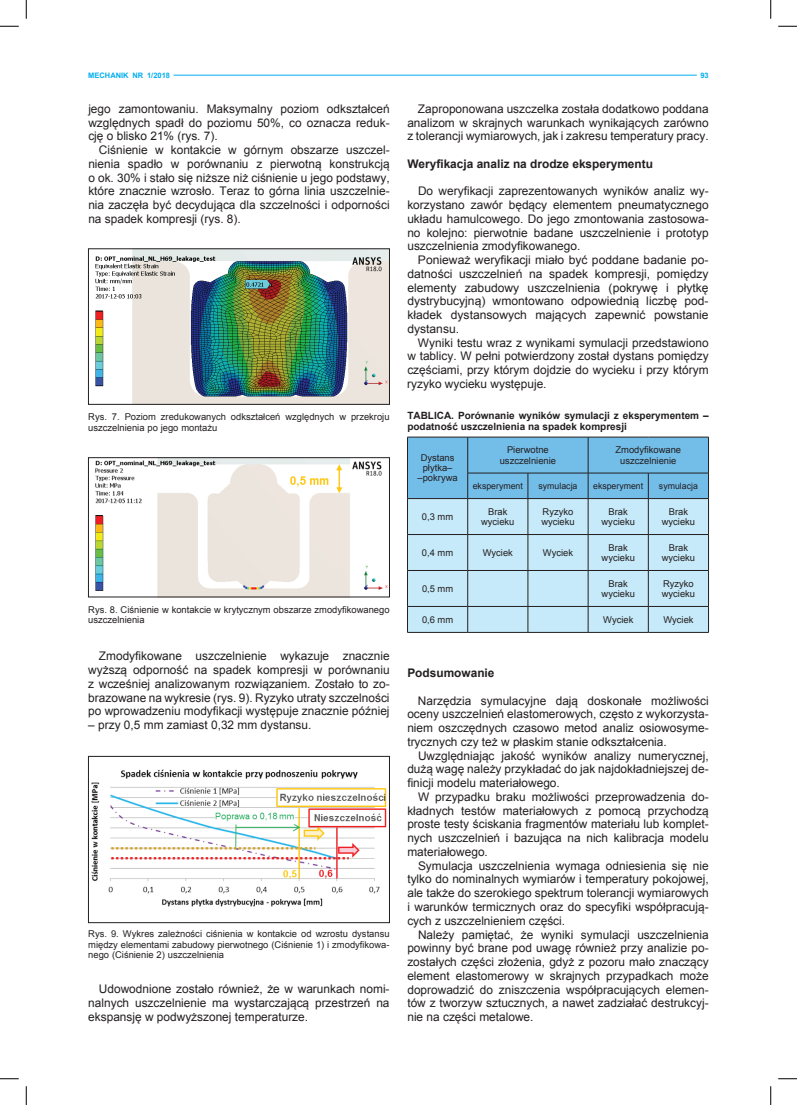
<style>
.page{position:relative;width:797px;height:1105px;background:#fff}
.page>*{position:absolute;margin:0;border:0;box-sizing:border-box;transform-origin:0 0}
.t1{font:11.88px/13.8px "Arial";color:#231f20;text-align:justify}
.t2{font:700 11.88px "Arial";color:#231f20}
.t3{font:700 10px/11.2px "Arial";color:#231f20}
.t4{font:9.38px/10px "Arial";color:#231f20;text-align:center}
.t5{font:8.75px "Arial";color:#231f20}
.t6{font:700 7.5px "Arial";color:#00aeef}
</style>
<div class="page">
<img style="left:95px;top:251px;width:292px;height:151px">
<img style="left:95px;top:459px;width:292px;height:136px">
<div style="left:88px;top:457px;width:301px;height:140px;border:1px solid #231f20"></div>
<img style="left:91px;top:769px;width:296px;height:138px">
<div style="left:88px;top:756px;width:301px;height:167px;border:1px solid #231f20"></div>
<div style="left:408px;top:499px;width:300px;height:133px;background:#c6eafa"></div>
<div style="left:407px;top:437px;width:302px;height:62px;background:#73bde9"></div>
<hr style="left:407px;top:498px;width:60px;height:1px;background:#231f20">
<hr style="left:407px;top:499px;width:1px;height:35px;background:#231f20">
<hr style="left:467px;top:498px;width:61px;height:1px;background:#231f20">
<hr style="left:467px;top:499px;width:1px;height:35px;background:#231f20">
<hr style="left:528px;top:498px;width:60px;height:1px;background:#231f20">
<hr style="left:527px;top:499px;width:1px;height:35px;background:#231f20">
<hr style="left:588px;top:498px;width:60px;height:1px;background:#231f20">
<hr style="left:588px;top:499px;width:1px;height:35px;background:#231f20">
<hr style="left:648px;top:498px;width:60px;height:1px;background:#231f20">
<hr style="left:648px;top:499px;width:1px;height:35px;background:#231f20">
<hr style="left:708px;top:499px;width:1px;height:35px;background:#231f20">
<hr style="left:407px;top:534px;width:60px;height:1px;background:#231f20">
<hr style="left:407px;top:535px;width:1px;height:35px;background:#231f20">
<hr style="left:467px;top:534px;width:61px;height:1px;background:#231f20">
<hr style="left:467px;top:535px;width:1px;height:35px;background:#231f20">
<hr style="left:528px;top:534px;width:60px;height:1px;background:#231f20">
<hr style="left:527px;top:535px;width:1px;height:35px;background:#231f20">
<hr style="left:588px;top:534px;width:60px;height:1px;background:#231f20">
<hr style="left:588px;top:535px;width:1px;height:35px;background:#231f20">
<hr style="left:648px;top:534px;width:60px;height:1px;background:#231f20">
<hr style="left:648px;top:535px;width:1px;height:35px;background:#231f20">
<hr style="left:708px;top:535px;width:1px;height:35px;background:#231f20">
<hr style="left:407px;top:570px;width:60px;height:1px;background:#231f20">
<hr style="left:407px;top:571px;width:1px;height:35px;background:#231f20">
<hr style="left:467px;top:570px;width:61px;height:1px;background:#231f20">
<hr style="left:467px;top:571px;width:1px;height:35px;background:#231f20">
<hr style="left:528px;top:570px;width:60px;height:1px;background:#231f20">
<hr style="left:527px;top:571px;width:1px;height:35px;background:#231f20">
<hr style="left:588px;top:570px;width:60px;height:1px;background:#231f20">
<hr style="left:588px;top:571px;width:1px;height:35px;background:#231f20">
<hr style="left:648px;top:570px;width:60px;height:1px;background:#231f20">
<hr style="left:648px;top:571px;width:1px;height:35px;background:#231f20">
<hr style="left:708px;top:571px;width:1px;height:35px;background:#231f20">
<hr style="left:407px;top:606px;width:60px;height:1px;background:#231f20">
<svg style="left:407px;top:607px;width:1px;height:25px"></svg>
<hr style="left:467px;top:606px;width:61px;height:1px;background:#231f20">
<svg style="left:467px;top:607px;width:1px;height:25px"></svg>
<hr style="left:528px;top:606px;width:60px;height:1px;background:#231f20">
<svg style="left:527px;top:607px;width:1px;height:25px"></svg>
<hr style="left:588px;top:606px;width:60px;height:1px;background:#231f20">
<svg style="left:588px;top:607px;width:1px;height:25px"></svg>
<hr style="left:648px;top:606px;width:60px;height:1px;background:#231f20">
<svg style="left:648px;top:607px;width:1px;height:25px"></svg>
<svg style="left:708px;top:607px;width:1px;height:25px"></svg>
<hr style="left:407px;top:632px;width:60px;height:1px;background:#231f20">
<hr style="left:467px;top:632px;width:61px;height:1px;background:#231f20">
<hr style="left:528px;top:632px;width:60px;height:1px;background:#231f20">
<hr style="left:588px;top:632px;width:60px;height:1px;background:#231f20">
<hr style="left:648px;top:632px;width:60px;height:1px;background:#231f20">
<hr style="left:173px;top:75px;width:523px;height:1px;background:#00aeef">
<svg style="left:0;top:25px;width:19px;height:2px"></svg>
<svg style="left:778px;top:25px;width:19px;height:2px"></svg>
<svg style="left:0;top:1078px;width:19px;height:1px"></svg>
<svg style="left:778px;top:1078px;width:19px;height:1px"></svg>
<svg style="left:25px;top:0;width:2px;height:19px"></svg>
<svg style="left:25px;top:1086px;width:2px;height:19px"></svg>
<svg style="left:770px;top:0;width:1px;height:19px"></svg>
<svg style="left:770px;top:1086px;width:1px;height:19px"></svg>
<p class="t6" style="left:88px;top:70px;width:83px">MECHANIK NR 1/2018</p>
<p class="t6" style="left:700px;top:70px;width:10px">93</p>
<p class="t1" style="left:88px;top:102px;width:303px">jego zamontowaniu. Maksymalny poziom odkształceń względnych spadł do poziomu 50%, co oznacza reduk&shy;cję o blisko 21% (rys. 7).</p>
<p class="t1" style="left:88px;top:143px;width:303px;text-indent:11px">Ciśnienie w kontakcie w górnym obszarze uszczel&shy;nienia spadło w porównaniu z pierwotną konstrukcją o ok. 30% i stało się niższe niż ciśnienie u jego podstawy, które znacznie wzrosło. Teraz to górna linia uszczelnie&shy;nia zaczęła być decydująca dla szczelności i odporności na spadek kompresji (rys. 8).</p>
<p class="t4" style="left:88px;top:412px;width:303px;line-height:10.6px;text-align:left">Rys. 7. Poziom zredukowanych odkształceń względnych w przekroju uszczelnienia po jego montażu</p>
<p class="t4" style="left:88px;top:604px;width:303px;line-height:10.6px;text-align:left">Rys. 8. Ciśnienie w kontakcie w krytycznym obszarze zmodyfikowanego uszczelnienia</p>
<p class="t1" style="left:88px;top:649px;width:303px;text-indent:11px">Zmodyfikowane uszczelnienie wykazuje znacznie wyższą odporność na spadek kompresji w porównaniu z wcześniej analizowanym rozwiązaniem. Zostało to zo&shy;brazowane na wykresie (rys. 9). Ryzyko utraty szczelności po wprowadzeniu modyfikacji występuje znacznie później</p>
<p class="t1" style="left:88px;top:718px;width:225px">– przy 0,5 mm zamiast 0,32 mm dystansu.</p>
<p class="t4" style="left:88px;top:929px;width:303px;line-height:10.6px;text-align:justify">Rys. 9. Wykres zależności ciśnienia w kontakcie od wzrostu dystansu między elementami zabudowy pierwotnego (Ciśnienie 1) i zmodyfikowa&shy;nego (Ciśnienie 2) uszczelnienia</p>
<p class="t1" style="left:88px;top:982px;width:303px;text-indent:11px">Udowodnione zostało również, że w warunkach nomi&shy;nalnych uszczelnienie ma wystarczającą przestrzeń na ekspansję w podwyższonej temperaturze.</p>
<p class="t1" style="left:407px;top:102px;width:303px;text-indent:11px">Zaproponowana uszczelka została dodatkowo poddana analizom w skrajnych warunkach wynikających zarówno z tolerancji wymiarowych, jak i zakresu temperatury pracy.</p>
<p class="t2" style="left:407px;top:156px;width:247px">Weryfikacja analiz na drodze eksperymentu</p>
<p class="t1" style="left:407px;top:184px;width:303px;text-indent:11px">Do weryfikacji zaprezentowanych wyników analiz wy&shy;korzystano zawór będący elementem pneumatycznego układu hamulcowego. Do jego zmontowania zastosowa&shy;no kolejno: pierwotnie badane uszczelnienie i prototyp uszczelnienia zmodyfikowanego.</p>
<p class="t1" style="left:407px;top:253px;width:303px;text-indent:11px">Ponieważ weryfikacji miało być poddane badanie po&shy;datności uszczelnień na spadek kompresji, pomiędzy elementy zabudowy uszczelnienia (pokrywę i płytkę dystrybucyjną) wmontowano odpowiednią liczbę pod&shy;kładek dystansowych mających zapewnić powstanie dystansu.</p>
<p class="t1" style="left:407px;top:336px;width:303px;text-indent:11px">Wyniki testu wraz z wynikami symulacji przedstawiono w tablicy. W pełni potwierdzony został dystans pomiędzy częściami, przy którym dojdzie do wycieku i przy którym ryzyko wycieku występuje.</p>
<p class="t3" style="left:407px;top:410px;width:303px">TABLICA. Porównanie wyników symulacji z eksperymentem – podatność uszczelnienia na spadek kompresji</p>
<p class="t4" style="left:417px;top:453px;width:42px">Dystans płytka– –pokrywa</p>
<p class="t4" style="left:500px;top:445px;width:58px">Pierwotne uszczelnienie</p>
<p class="t4" style="left:615px;top:445px;width:67px">Zmodyfikowane uszczelnienie</p>
<p class="t5" style="left:473px;top:480px;width:52px">eksperyment</p>
<p class="t5" style="left:538px;top:480px;width:40px">symulacja</p>
<p class="t5" style="left:593px;top:480px;width:52px">eksperyment</p>
<p class="t5" style="left:659px;top:480px;width:40px">symulacja</p>
<p class="t4" style="left:422px;top:512px;width:33px">0,3 mm</p>
<p class="t4" style="left:481px;top:507px;width:35px">Brak wycieku</p>
<p class="t4" style="left:541px;top:507px;width:35px;text-align:left">Ryzyko wycieku</p>
<p class="t4" style="left:601px;top:507px;width:35px">Brak wycieku</p>
<p class="t4" style="left:661px;top:507px;width:35px">Brak wycieku</p>
<p class="t4" style="left:422px;top:548px;width:33px">0,4 mm</p>
<p class="t4" style="left:482px;top:548px;width:32px">Wyciek</p>
<p class="t4" style="left:543px;top:548px;width:32px">Wyciek</p>
<p class="t4" style="left:601px;top:543px;width:35px">Brak wycieku</p>
<p class="t4" style="left:661px;top:543px;width:35px">Brak wycieku</p>
<p class="t4" style="left:422px;top:584px;width:33px">0,5 mm</p>
<p class="t4" style="left:601px;top:579px;width:35px">Brak wycieku</p>
<p class="t4" style="left:661px;top:579px;width:35px;text-align:left">Ryzyko wycieku</p>
<p class="t4" style="left:422px;top:615px;width:33px">0,6 mm</p>
<p class="t4" style="left:603px;top:615px;width:32px">Wyciek</p>
<p class="t4" style="left:663px;top:615px;width:32px">Wyciek</p>
<p class="t2" style="left:407px;top:665px;width:89px">Podsumowanie</p>
<p class="t1" style="left:407px;top:694px;width:303px;text-indent:11px">Narzędzia symulacyjne dają doskonałe możliwości oceny uszczelnień elastomerowych, często z wykorzysta&shy;niem oszczędnych czasowo metod analiz osiowosyme&shy;trycznych czy też w płaskim stanie odkształcenia.</p>
<p class="t1" style="left:407px;top:749px;width:303px;text-indent:11px">Uwzględniając jakość wyników analizy numerycznej, dużą wagę należy przykładać do jak najdokładniejszej de&shy;finicji modelu materiałowego.</p>
<p class="t1" style="left:407px;top:790px;width:303px;text-indent:11px">W przypadku braku możliwości przeprowadzenia do&shy;kładnych testów materiałowych z pomocą przychodzą proste testy ściskania fragmentów materiału lub komplet&shy;nych uszczelnień i bazująca na nich kalibracja modelu materiałowego.</p>
<p class="t1" style="left:407px;top:859px;width:303px;text-indent:11px">Symulacja uszczelnienia wymaga odniesienia się nie tylko do nominalnych wymiarów i temperatury pokojowej, ale także do szerokiego spektrum tolerancji wymiarowych i warunków termicznych oraz do specyfiki współpracują&shy;cych z uszczelnieniem części.</p>
<p class="t1" style="left:407px;top:927px;width:303px;text-indent:11px">Należy pamiętać, że wyniki symulacji uszczelnienia powinny być brane pod uwagę również przy analizie po&shy;zostałych części złożenia, gdyż z pozoru mało znaczący element elastomerowy w skrajnych przypadkach może doprowadzić do zniszczenia współpracujących elemen&shy;tów z tworzyw sztucznych, a nawet zadziałać destrukcyj&shy;nie na części metalowe.</p>
</div>
